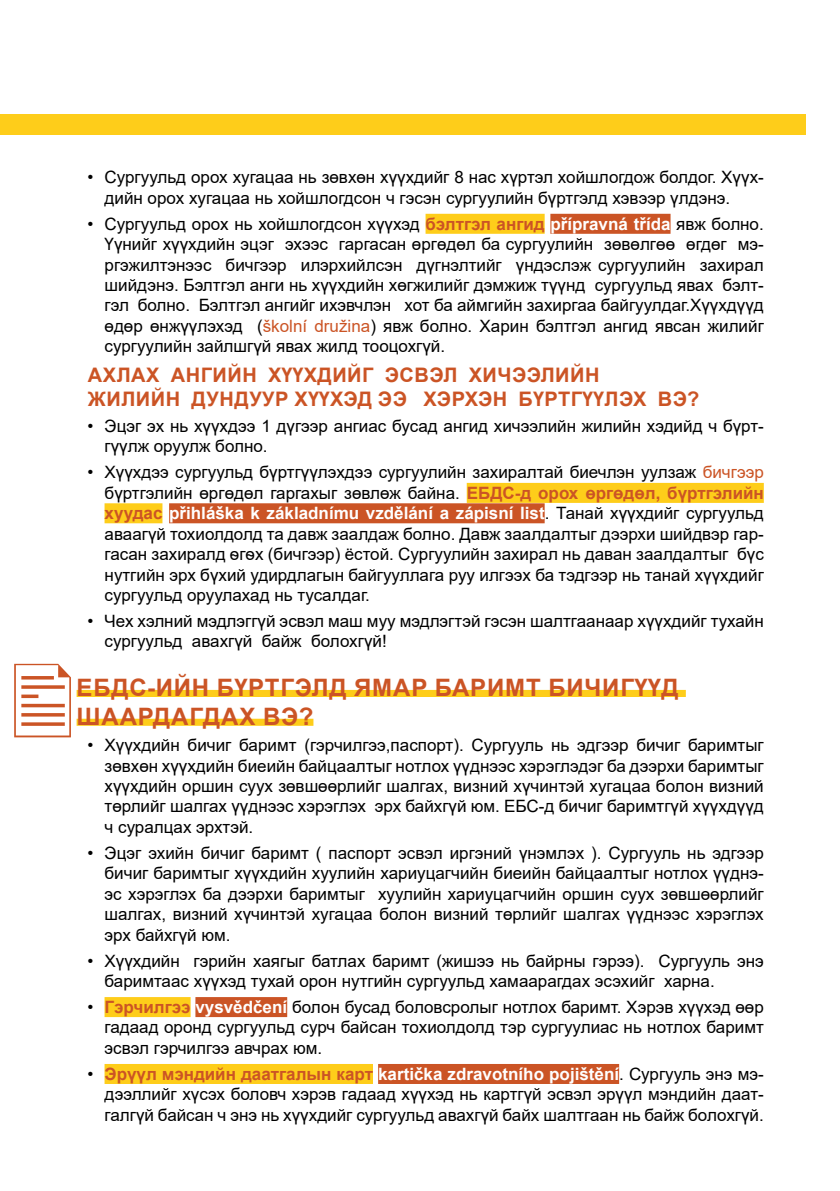
<style>
.page{position:relative;width:840px;height:1191px;background:#fff}
.page>*{position:absolute;margin:0;border:0;box-sizing:border-box;transform-origin:0 0}
.t1{font:700 24px "Arial";color:#cb5425}
.t2{font:700 20px/24px "Arial";letter-spacing:.025em;color:#cb5425}
.t3{font:17px/20.4px "Arial";color:#000;text-align:justify}
.s1{font-weight:700;color:#cb5425}
.s2{font-weight:700;color:#fff}
.s3{color:#cb5425}
</style>
<div class="page">
<div style="left:0;top:114px;width:805px;height:20px;background:#fecd1a"></div>
<div style="left:425px;top:214px;width:119px;height:20px;background:#fecd1a"></div>
<div style="left:550px;top:214px;width:120px;height:20px;background:#cb5425"></div>
<div style="left:466px;top:483px;width:297px;height:20px;background:#fecd1a"></div>
<div style="left:104px;top:503px;width:58px;height:20px;background:#fecd1a"></div>
<div style="left:169px;top:503px;width:375px;height:20px;background:#cb5425"></div>
<div style="left:77px;top:690px;width:608px;height:7px;background:#fecd1a"></div>
<div style="left:77px;top:718px;width:236px;height:8px;background:#fecd1a"></div>
<div style="left:104px;top:997px;width:86px;height:20px;background:#fecd1a"></div>
<div style="left:195px;top:997px;width:92px;height:20px;background:#cb5425"></div>
<div style="left:104px;top:1064px;width:269px;height:20px;background:#fecd1a"></div>
<div style="left:378px;top:1064px;width:240px;height:20px;background:#cb5425"></div>
<svg style="left:14px;top:664px;width:57px;height:73px"></svg>
<p class="t3" style="left:104px;top:167px;width:660px;text-indent:-17px">• Сургуульд орох хугацаа нь зөвхөн хүүхдийг 8 нас хүртэл хойшлогдож болдог. Хүүх&shy;дийн орох хугацаа нь хойшлогдсон ч гэсэн сургуулийн бүртгэлд хэвээр үлдэнэ.</p>
<p class="t3" style="left:104px;top:213px;width:660px;text-indent:-17px">• Сургуульд орох нь хойшлогдсон хүүхэд <span class="s1">бэлтгэл ангид</span> <span class="s2">přípravná třída</span> явж болно.<br>Үүнийг хүүхдийн эцэг эхээс гаргасан өргөдөл ба сургуулийн зөвөлгөө өгдөг мэ&shy;ргэжилтэнээс бичгээр илэрхийлсэн дүгнэлтийг үндэслэж сургуулийн захирал шийдэнэ. Бэлтгэл анги нь хүүхдийн хөгжилийг дэмжиж түүнд сургуульд явах бэлт&shy;гэл болно. Бэлтгэл ангийг ихэвчлэн хот ба аймгийн захиргаа байгуулдаг.Хүүхдүүд өдөр өнжүүлэхэд (<span class="s3">školní družina</span>) явж болно. Харин бэлтгэл ангид явсан жилийг сургуулийн зайлшгүй явах жилд тооцохгүй.</p>
<p class="t2" style="left:88px;top:363px;width:612px">АХЛАХ АНГИЙН ХҮҮХДИЙГ ЭСВЭЛ ХИЧЭЭЛИЙН<br>ЖИЛИЙН ДУНДУУР ХҮҮХЭД ЭЭ ХЭРХЭН БҮРТГҮҮЛЭХ ВЭ?</p>
<p class="t3" style="left:104px;top:416px;width:660px;text-indent:-17px">• Эцэг эх нь хүүхдээ 1 дүгээр ангиас бусад ангид хичээлийн жилийн хэдийд ч бүрт&shy;гүүлж оруулж болно.</p>
<p class="t3" style="left:104px;top:462px;width:660px;text-indent:-17px">• Хүүхдээ сургуульд бүртгүүлэхдээ сургуулийн захиралтай биечлэн уулзаж <span class="s3">бичгээр </span>бүртгэлийн өргөдөл гаргахыг зөвлөж байна. <span class="s1">ЕБДС-д орох өргөдөл, бүртгэлийн хуудас</span> <span class="s2">přihláška k základnímu vzdělání a zápisní list</span>. Танай хүүхдийг сургуульд аваагүй тохиолдолд та давж заалдаж болно. Давж заалдалтыг дээрхи шийдвэр гар&shy;гасан захиралд ѳгѳх (бичгээр) ёстой. Сургуулийн захирал нь даван заалдалтыг бүс нутгийн эрх бүхий удирдлагын байгууллага руу илгээх ба тэдгээр нь танай хүүхдийг сургуульд оруулахад нь тусалдаг.</p>
<p class="t3" style="left:104px;top:610px;width:660px;text-indent:-17px">• Чех хэлний мэдлэггүй эсвэл маш муу мэдлэгтэй гэсэн шалтгаанаар хүүхдийг тухайн сургуульд авахгүй байж болохгүй!</p>
<h1 class="t1" style="left:77px;top:671px;width:97px">ЕБДС-ийн</h1>
<h1 class="t1" style="left:217px;top:671px;width:17px">бүртгэлд</h1>
<h1 class="t1" style="left:354px;top:671px;width:19px">ямар</h1>
<h1 class="t1" style="left:434px;top:671px;width:19px">баримт</h1>
<h1 class="t1" style="left:548px;top:671px;width:17px">бичигүүд</h1>
<h1 class="t1" style="left:76px;top:699px;width:19px">шаардагдах</h1>
<h1 class="t1" style="left:263px;top:699px;width:52px">вэ ?</h1>
<p class="t3" style="left:104px;top:735px;width:660px;text-indent:-17px">• Хүүхдийн бичиг баримт (гэрчилгээ,паспорт). Сургууль нь эдгээр бичиг баримтыг зөвхөн хүүхдийн биеийн байцаалтыг нотлох үүднээс хэрэглэдэг ба дээрхи баримтыг хүүхдийн оршин суух зөвшөөрлийг шалгах, визний хүчинтэй хугацаа болон визний төрлийг шалгах үүднээс хэрэглэх эрх байхгүй юм. ЕБС-д бичиг баримтгүй хүүхдүүд ч суралцах эрхтэй.</p>
<p class="t3" style="left:104px;top:842px;width:660px;text-indent:-17px">• Эцэг эхийн бичиг баримт ( паспорт эсвэл иргэний үнэмлэх ). Сургууль нь эдгээр бичиг баримтыг хүүхдийн хуулийн хариуцагчийн биеийн байцаалтыг нотлох үүднэ&shy;эс хэрэглэх ба дээрхи баримтыг хуулийн хариуцагчийн оршин суух зөвшөөрлийг шалгах, визний хүчинтэй хугацаа болон визний төрлийг шалгах үүднээс хэрэглэх эрх байхгүй юм.</p>
<p class="t3" style="left:104px;top:950px;width:660px;text-indent:-17px">• Хүүхдийн гэрийн хаягыг батлах баримт (жишээ нь байрны гэрээ). Сургууль энэ баримтаас хүүхэд тухай орон нутгийн сургуульд хамаарагдах эсэхийг харна.</p>
<p class="t3" style="left:104px;top:996px;width:660px;text-indent:-17px">• <span class="s1">Гэрчилгээ</span> <span class="s2">vysvědčení</span> болон бусад боловсролыг нотлох баримт. Хэрэв хүүхэд өөр гадаад оронд сургуульд сурч байсан тохиолдолд тэр сургуулиас нь нотлох баримт эсвэл гэрчилгээ авчрах юм.</p>
<p class="t3" style="left:104px;top:1063px;width:660px;text-indent:-17px">• <span class="s1">Эрүүл мэндийн даатгалын карт</span> <span class="s2">kartička zdravotního pojištění</span>. Сургууль энэ мэ&shy;дээллийг хүсэх боловч хэрэв гадаад хүүхэд нь картгүй эсвэл эрүүл мэндийн даат&shy;галгүй байсан ч энэ нь хүүхдийг сургуульд авахгүй байх шалтгаан нь байж болохгүй.</p>
</div>
